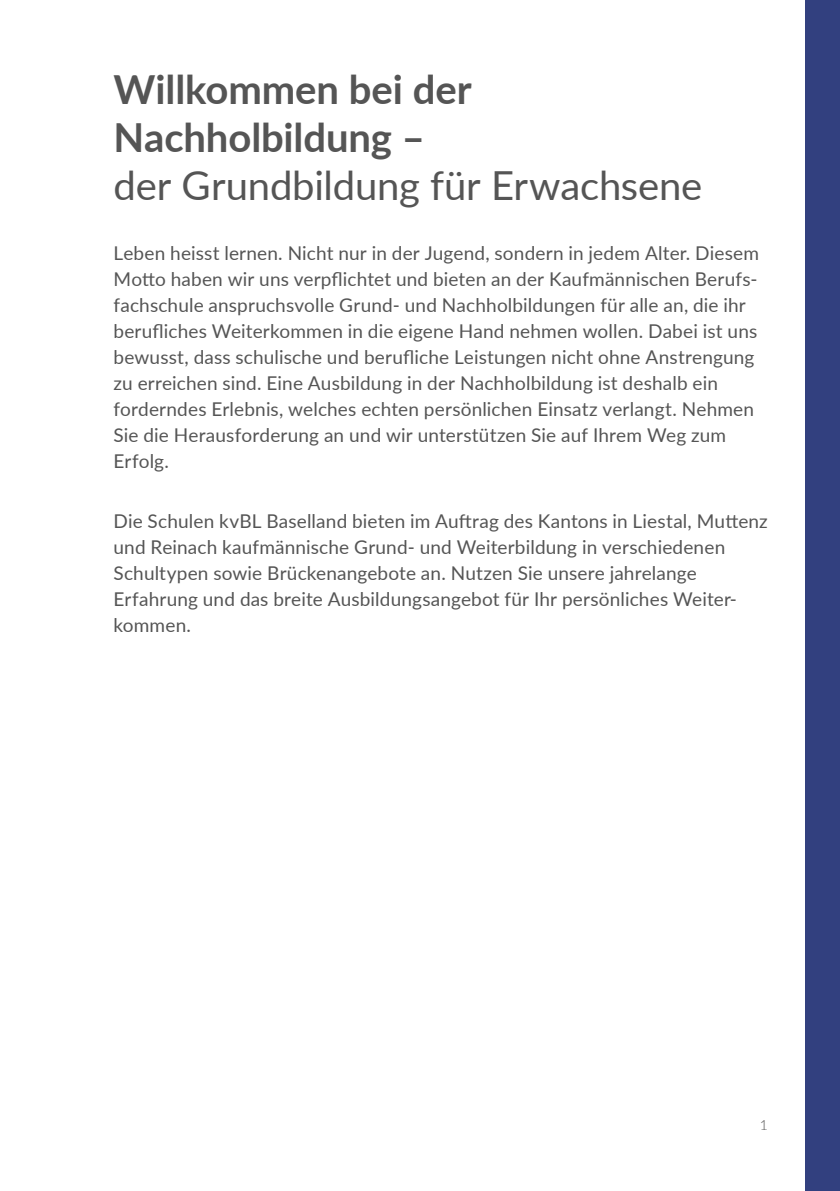
<style>
.page{position:relative;width:840px;height:1191px;background:#fff}
.page>*{position:absolute;margin:0;border:0;box-sizing:border-box;transform-origin:0 0}
.t1{font:700 40px/48px "Lato";color:#555}
.t2{font:40px "Lato";letter-spacing:-.005em;color:#555}
.t3{font:19px/26px "Lato";letter-spacing:.01em;color:#555}
.t4{font:300 14px "Lato";color:#555}
</style>
<div class="page">
<div style="left:805px;top:0;width:34px;height:1191px;background:#32407f"></div>
<h1 class="t1" style="left:113px;top:64px;width:359px">Willkommen bei der<br>Nachholbildung –</h1>
<h1 class="t2" style="left:113px;top:157px;width:590px">der Grundbildung für Erwachsene</h1>
<p class="t3" style="left:113px;top:240px;width:646px">Leben heisst lernen. Nicht nur in der Jugend, sondern in jedem Alter. Diesem Motto haben wir uns verpflichtet und bieten an der Kaufmännischen Berufs&shy;fachschule anspruchsvolle Grund- und Nachholbildungen für alle an, die ihr berufliches Weiterkommen in die eigene Hand nehmen wollen. Dabei ist uns bewusst, dass schulische und berufliche Leistungen nicht ohne Anstrengung zu erreichen sind. Eine Ausbildung in der Nachholbildung ist deshalb ein forderndes Erlebnis, welches echten persönlichen Einsatz verlangt. Nehmen Sie die Herausforderung an und wir unterstützen Sie auf Ihrem Weg zum Erfolg.</p>
<p class="t3" style="left:113px;top:507px;width:655px">Die Schulen kvBL Baselland bieten im Auftrag des Kantons in Liestal, Muttenz und Reinach kaufmännische Grund- und Weiterbildung in verschiedenen Schultypen sowie Brückenangebote an. Nutzen Sie unsere jahrelange Erfahrung und das breite Ausbildungsangebot für Ihr persönliches Weiter&shy;kommen.</p>
<p class="t4" style="left:759px;top:1115px;width:10px">1</p>
</div>
